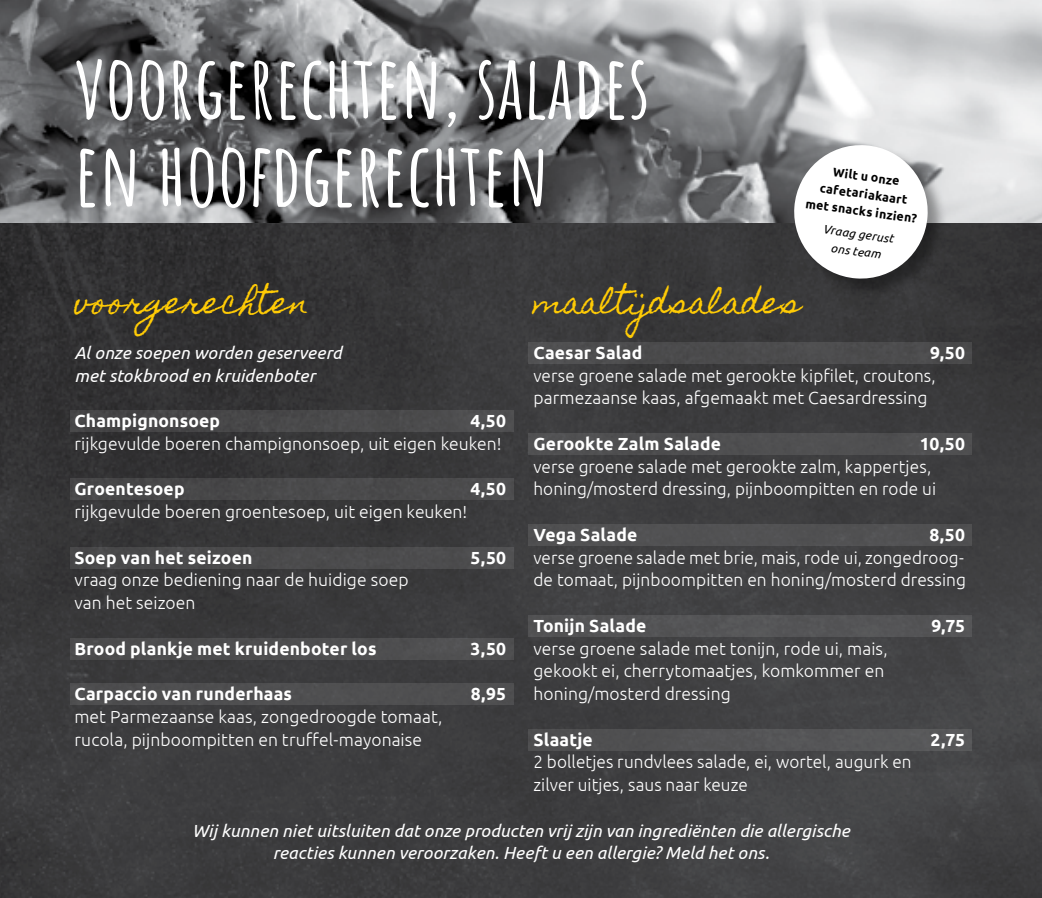
<style>
.page{position:relative;width:1042px;height:898px;background:#fff}
.page>*{position:absolute;margin:0;border:0;box-sizing:border-box;transform-origin:0 0}
.t1{font:700 87.5px/87.5px "Amatic SC";color:#fff}
.t2{font:29.75px "Homemade Apple";letter-spacing:.02em;color:#ffcb05}
.t3{font:300 17.5px/22.8px "Ubuntu";letter-spacing:.005em;color:#fff}
.t4{font:700 17.5px "Ubuntu";letter-spacing:.01em;color:#fff}
.t5{font:italic 17.5px/22.8px "Ubuntu";letter-spacing:.005em;color:#fff;text-align:center}
.t6{font:700 12.25px/17.5px "Ubuntu";color:#000;text-align:center}
.t7{font:italic 12.25px/17.5px "Ubuntu";color:#000;text-align:center}
</style>
<div class="page">
<div style="left:0;top:0;width:1042px;height:898px;background:linear-gradient(to right,#363637,#414143)"></div>
<img style="left:0;top:0;width:1042px;height:222px">
<div style="left:794px;top:145px;width:152px;height:152px;background:#000;opacity:.35"></div>
<svg style="left:792px;top:143px;width:138px;height:138px"></svg>
<div style="left:529px;top:342px;width:443px;height:21px;background:#4c4c4d"></div>
<div style="left:529px;top:433px;width:443px;height:21px;background:#505051"></div>
<div style="left:529px;top:524px;width:443px;height:21px;background:#515152"></div>
<div style="left:529px;top:615px;width:443px;height:21px;background:#545456"></div>
<div style="left:529px;top:729px;width:443px;height:21px;background:#545456"></div>
<div style="left:70px;top:411px;width:443px;height:21px;background:#49494a"></div>
<div style="left:70px;top:479px;width:443px;height:21px;background:#4a494a"></div>
<div style="left:70px;top:547px;width:443px;height:21px;background:#4b4b4c"></div>
<div style="left:70px;top:638px;width:443px;height:21px;background:#4e4e50"></div>
<div style="left:70px;top:684px;width:443px;height:21px;background:#4f4f50"></div>
<h1 class="t1" style="left:74px;top:37px;width:577px">VOORGERECHTEN, SALADES<br>EN HOOFDGERECHTEN</h1>
<p class="t6" style="left:812px;top:160px;width:114px;rotate:8deg">Wilt u onze cafetariakaart met snacks inzien?</p>
<p class="t7" style="left:824px;top:220px;width:73px;rotate:8deg">Vraag gerust ons team</p>
<h2 class="t2" style="left:74px;top:286px;width:236px">voorgerechten</h2>
<p class="t5" style="left:74px;top:341px;width:269px;text-align:left">Al onze soepen worden geserveerd met stokbrood en kruidenboter</p>
<p class="t4" style="left:74px;top:410px;width:147px">Champignonsoep</p>
<p class="t4" style="left:470px;top:410px;width:37px">4,50</p>
<p class="t3" style="left:74px;top:432px;width:429px">rijkgevulde boeren champignonsoep, uit eigen keuken!</p>
<p class="t4" style="left:74px;top:478px;width:112px">Groentesoep</p>
<p class="t4" style="left:470px;top:478px;width:37px">4,50</p>
<p class="t3" style="left:74px;top:500px;width:394px">rijkgevulde boeren groentesoep, uit eigen keuken!</p>
<p class="t4" style="left:74px;top:547px;width:179px">Soep van het seizoen</p>
<p class="t4" style="left:471px;top:547px;width:37px">5,50</p>
<p class="t3" style="left:74px;top:568px;width:336px">vraag onze bediening naar de huidige soep van het seizoen</p>
<p class="t4" style="left:74px;top:638px;width:303px">Brood plankje met kruidenboter los</p>
<p class="t4" style="left:471px;top:638px;width:37px">3,50</p>
<p class="t4" style="left:74px;top:683px;width:219px">Carpaccio van runderhaas</p>
<p class="t4" style="left:471px;top:683px;width:37px">8,95</p>
<p class="t3" style="left:74px;top:705px;width:369px">met Parmezaanse kaas, zongedroogde tomaat, rucola, pijnboompitten en truffel-mayonaise</p>
<h2 class="t2" style="left:533px;top:286px;width:269px">maaltijdsalades</h2>
<p class="t4" style="left:533px;top:342px;width:110px">Caesar Salad</p>
<p class="t4" style="left:930px;top:342px;width:36px">9,50</p>
<p class="t3" style="left:533px;top:363px;width:404px">verse groene salade met gerookte kipfilet, croutons, parmezaanse kaas, afgemaakt met Caesardressing</p>
<p class="t4" style="left:533px;top:433px;width:189px">Gerookte Zalm Salade</p>
<p class="t4" style="left:920px;top:433px;width:47px">10,50</p>
<p class="t3" style="left:533px;top:454px;width:404px">verse groene salade met gerookte zalm, kappertjes, honing/mosterd dressing, pijnboompitten en rode ui</p>
<p class="t4" style="left:533px;top:524px;width:106px">Vega Salade</p>
<p class="t4" style="left:929px;top:524px;width:37px">8,50</p>
<p class="t3" style="left:533px;top:545px;width:434px">verse groene salade met brie, mais, rode ui, zongedroog&shy;de tomaat, pijnboompitten en honing/mosterd dressing</p>
<p class="t4" style="left:533px;top:615px;width:115px">Tonijn Salade</p>
<p class="t4" style="left:931px;top:615px;width:35px">9,75</p>
<p class="t3" style="left:533px;top:636px;width:356px">verse groene salade met tonijn, rode ui, mais, gekookt ei, cherrytomaatjes, komkommer en honing/mosterd dressing</p>
<p class="t4" style="left:533px;top:729px;width:61px">Slaatje</p>
<p class="t4" style="left:930px;top:729px;width:36px">2,75</p>
<p class="t3" style="left:533px;top:750px;width:380px">2 bolletjes rundvlees salade, ei, wortel, augurk en zilver uitjes, saus naar keuze</p>
<p class="t5" style="left:192px;top:818px;width:659px">Wij kunnen niet uitsluiten dat onze producten vrij zijn van ingrediënten die allergische reacties kunnen veroorzaken. Heeft u een allergie? Meld het ons.</p>
</div>
